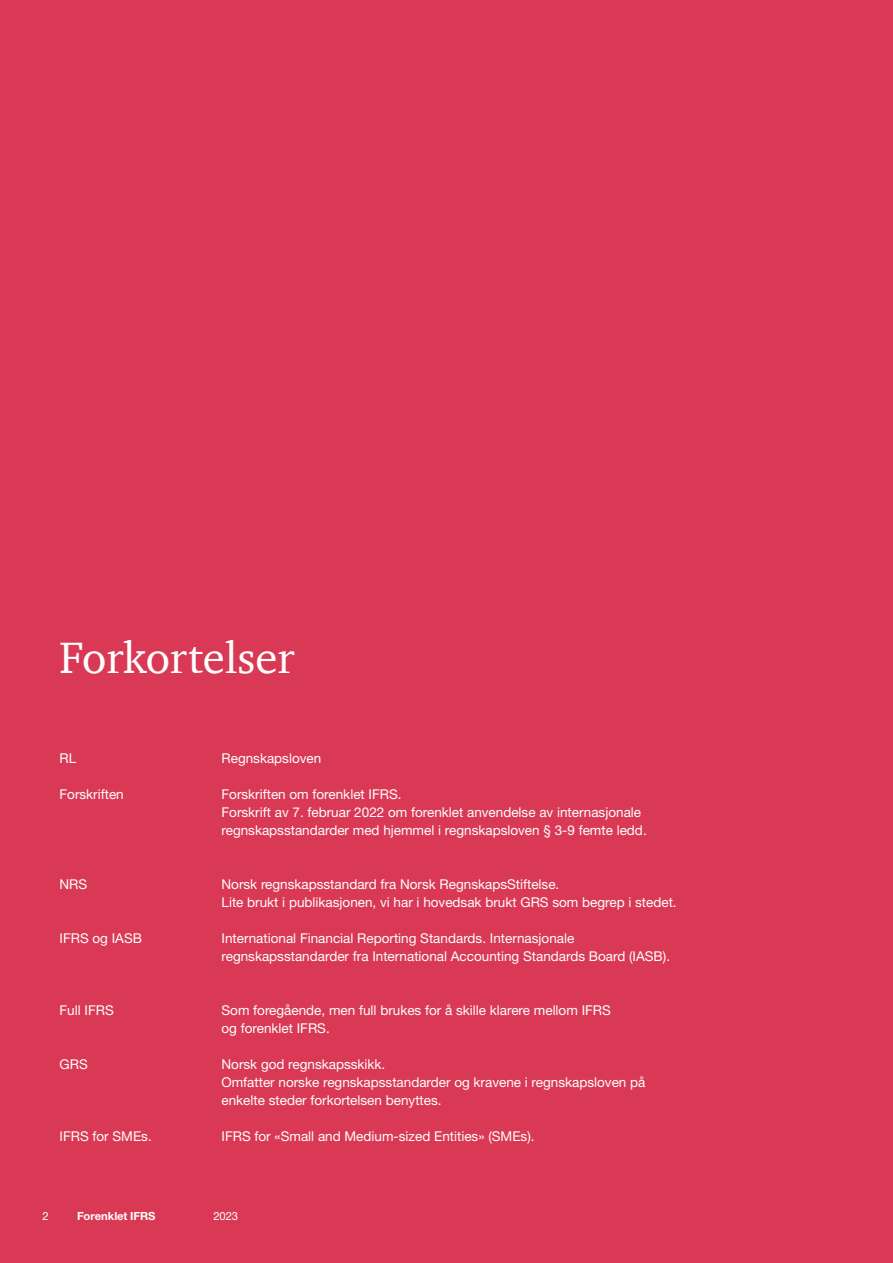
<style>
.page{position:relative;width:893px;height:1263px;background:#d93954}
.page>*{position:absolute;margin:0;border:0;box-sizing:border-box;transform-origin:0 0}
.t1{font:45px "ITC Charter Com";color:#fff}
.t2{font:13.5px/18px "Helvetica Neue LT Pro";color:#fff}
.t3{font:700 11.25px "Helvetica Neue LT Pro";letter-spacing:-.005em;color:#fff}
.t4{font:11.25px "Helvetica Neue LT Pro";color:#fff}
</style>
<div class="page">
<h1 class="t1" style="left:60px;top:629px;width:237px">Forkortelser</h1>
<p class="t2" style="left:60px;top:748px;width:18px">RL</p>
<p class="t2" style="left:222px;top:748px;width:101px">Regnskapsloven</p>
<p class="t2" style="left:60px;top:784px;width:66px">Forskriften</p>
<p class="t2" style="left:222px;top:784px;width:427px">Forskriften om forenklet IFRS.<br>Forskrift av 7. februar 2022 om forenklet anvendelse av internasjonale regnskapsstandarder med hjemmel i regnskapsloven § 3-9 femte ledd.</p>
<p class="t2" style="left:60px;top:874px;width:29px">NRS</p>
<p class="t2" style="left:222px;top:874px;width:457px">Norsk regnskapsstandard fra Norsk RegnskapsStiftelse.<br>Lite brukt i publikasjonen, vi har i hovedsak brukt GRS som begrep i stedet.</p>
<p class="t2" style="left:60px;top:928px;width:84px">IFRS og IASB</p>
<p class="t2" style="left:222px;top:928px;width:450px">International Financial Reporting Standards. Internasjonale regnskapsstandarder fra International Accounting Standards Board (IASB).</p>
<p class="t2" style="left:60px;top:1000px;width:56px">Full IFRS</p>
<p class="t2" style="left:222px;top:1000px;width:391px">Som foregående, men full brukes for å skille klarere mellom IFRS og forenklet IFRS.</p>
<p class="t2" style="left:60px;top:1054px;width:30px">GRS</p>
<p class="t2" style="left:222px;top:1054px;width:425px">Norsk god regnskapsskikk.<br>Omfatter norske regnskapsstandarder og kravene i regnskapsloven på enkelte steder forkortelsen benyttes.</p>
<p class="t2" style="left:60px;top:1126px;width:94px">IFRS for SMEs.</p>
<p class="t2" style="left:222px;top:1126px;width:315px">IFRS for «Small and Medium-sized Entities» (SMEs).</p>
<p class="t4" style="left:43px;top:1209px;width:8px">2</p>
<p class="t3" style="left:77px;top:1209px;width:80px">Forenklet IFRS</p>
<p class="t4" style="left:214px;top:1209px;width:26px">2023</p>
</div>
